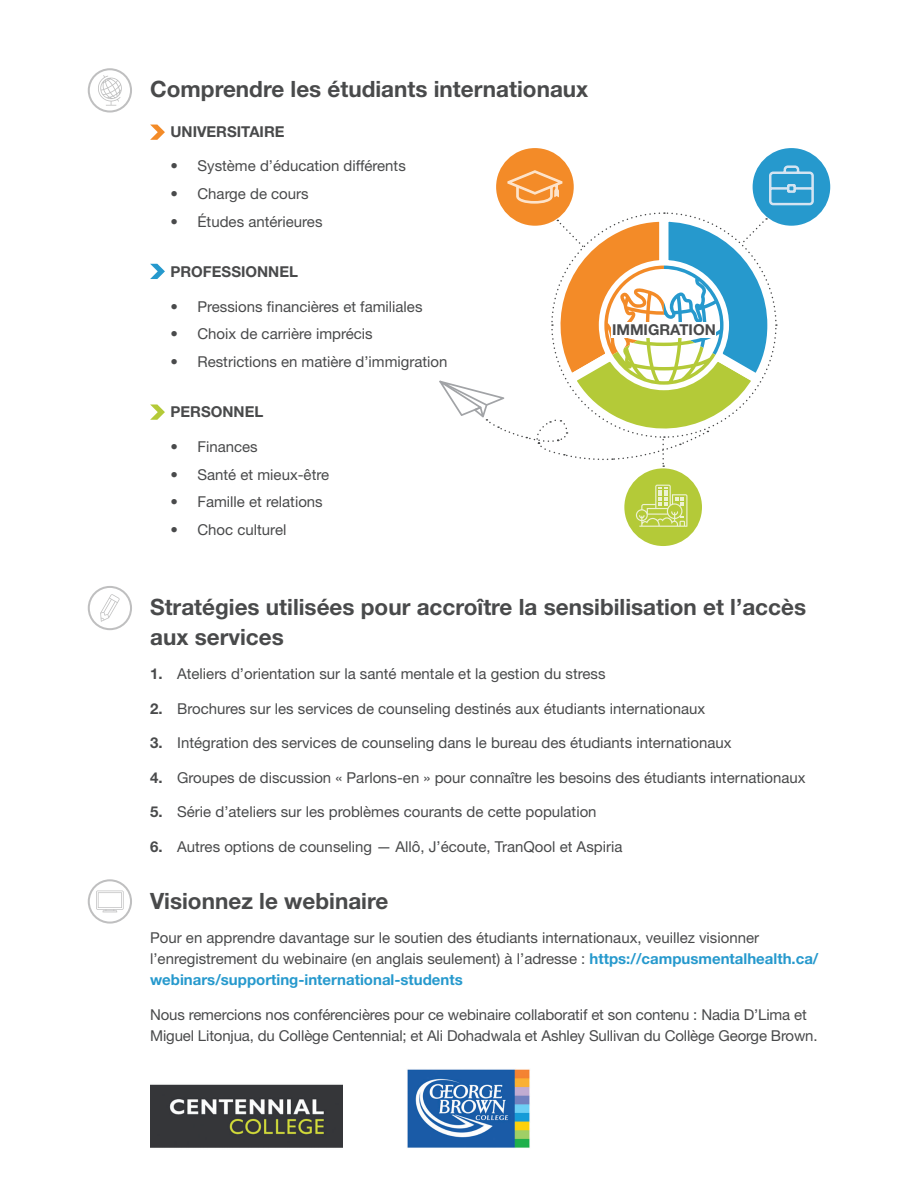
<style>
.page{position:relative;width:918px;height:1188px;background:#fff}
.page>*{position:absolute;margin:0;border:0;box-sizing:border-box;transform-origin:0 0}
.Heading_3{font:700 22.5px/30px "Helvetica Neue LT Std";color:#494a4b}
.Body_Text{font:15px/21px "Helvetica Neue LT Std";color:#494a4b}
.Table_Heading{font:700 15px "Helvetica Neue LT Std";color:#494a4b}
.s1{font-weight:700}
.s2{font-weight:700;color:#2699cd}
</style>
<div class="page">
<img style="left:407px;top:1069px;width:123px;height:79px">
<img style="left:150px;top:1084px;width:193px;height:64px">
<svg style="left:150px;top:404px;width:15px;height:16px"></svg>
<svg style="left:150px;top:264px;width:15px;height:15px"></svg>
<svg style="left:150px;top:125px;width:15px;height:15px"></svg>
<div style="left:624px;top:468px;width:78px;height:78px;background:#b4ca38;border-radius:50%"></div>
<svg style="left:636px;top:485px;width:51px;height:42px"></svg>
<div style="left:496px;top:148px;width:78px;height:78px;background:#f38b28;border-radius:50%"></div>
<div style="left:753px;top:148px;width:77px;height:78px;background:#2699cd;border-radius:50%"></div>
<svg style="left:439px;top:165px;width:375px;height:302px"></svg>
<svg style="left:96px;top:75px;width:26px;height:31px"></svg>
<div style="left:88px;top:68px;width:44px;height:45px;border:2px solid #494a4b;border-radius:50%"></div>
<svg style="left:100px;top:594px;width:20px;height:28px"></svg>
<div style="left:88px;top:586px;width:44px;height:44px;border:2px solid #494a4b;border-radius:50%"></div>
<svg style="left:96px;top:891px;width:28px;height:21px"></svg>
<div style="left:88px;top:879px;width:44px;height:45px;border:2px solid #494a4b;border-radius:50%"></div>
<p class="Heading_3" style="left:150px;top:74px;width:440px">Comprendre les étudiants internationaux</p>
<p class="Table_Heading" style="left:170px;top:122px;width:116px">UNIVERSITAIRE</p>
<p class="Body_Text" style="left:170px;top:155px;width:237px">• Système d’éducation différents</p>
<p class="Body_Text" style="left:170px;top:183px;width:140px">• Charge de cours</p>
<p class="Body_Text" style="left:170px;top:211px;width:154px">• Études antérieures</p>
<p class="Table_Heading" style="left:170px;top:263px;width:129px">PROFESSIONNEL</p>
<p class="Body_Text" style="left:170px;top:296px;width:254px">• Pressions financières et familiales</p>
<p class="Body_Text" style="left:170px;top:323px;width:204px">• Choix de carrière imprécis</p>
<p class="Body_Text" style="left:170px;top:351px;width:279px">• Restrictions en matière d’immigration</p>
<p class="Table_Heading" style="left:170px;top:403px;width:94px">PERSONNEL</p>
<p class="Body_Text" style="left:170px;top:436px;width:89px">• Finances</p>
<p class="Body_Text" style="left:170px;top:464px;width:160px">• Santé et mieux-être</p>
<p class="Body_Text" style="left:170px;top:491px;width:154px">• Famille et relations</p>
<p class="Body_Text" style="left:170px;top:519px;width:117px">• Choc culturel</p>
<p class="Table_Heading" style="left:612px;top:320px;width:105px">IMMIGRATION</p>
<p class="Heading_3" style="left:150px;top:591px;width:658px">Stratégies utilisées pour accroître la sensibilisation et l’accès aux services</p>
<p class="Body_Text" style="left:150px;top:663px;width:457px"><span class="s1">1.</span> Ateliers d’orientation sur la santé mentale et la gestion du stress</p>
<p class="Body_Text" style="left:150px;top:698px;width:557px"><span class="s1">2.</span> Brochures sur les services de counseling destinés aux étudiants internationaux</p>
<p class="Body_Text" style="left:150px;top:732px;width:583px"><span class="s1">3.</span> Intégration des services de counseling dans le bureau des étudiants internationaux</p>
<p class="Body_Text" style="left:150px;top:767px;width:657px"><span class="s1">4.</span> Groupes de discussion « Parlons-en » pour connaître les besoins des étudiants internationaux</p>
<p class="Body_Text" style="left:150px;top:801px;width:448px"><span class="s1">5.</span> Série d’ateliers sur les problèmes courants de cette population</p>
<p class="Body_Text" style="left:150px;top:836px;width:474px"><span class="s1">6.</span> Autres options de counseling — Allô, J’écoute, TranQool et Aspiria</p>
<p class="Heading_3" style="left:150px;top:885px;width:240px">Visionnez le webinaire</p>
<p class="Body_Text" style="left:150px;top:927px;width:670px">Pour en apprendre davantage sur le soutien des étudiants internationaux, veuillez visionner l’enregistrement du webinaire (en anglais seulement) à l’adresse : <span class="s2">https://campusmentalhealth.ca/ webinars/supporting-international-students</span></p>
<p class="Body_Text" style="left:150px;top:1004px;width:669px">Nous remercions nos conférencières pour ce webinaire collaboratif et son contenu : Nadia D’Lima et<br>Miguel Litonjua, du Collège Centennial; et Ali Dohadwala et Ashley Sullivan du Collège George Brown.</p>
</div>
